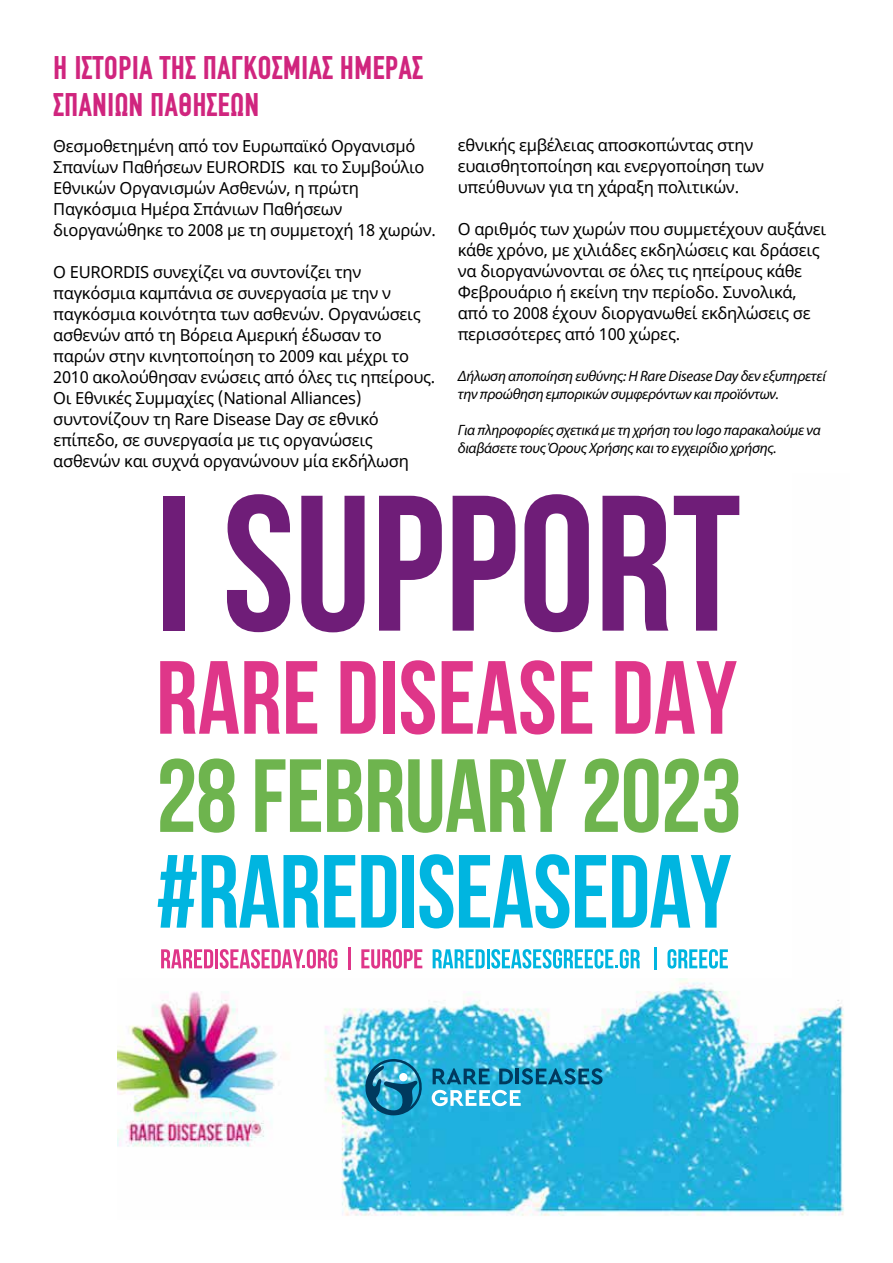
<style>
.page{position:relative;width:893px;height:1263px;background:#fff}
.page>*{position:absolute;margin:0;border:0;box-sizing:border-box;transform-origin:0 0}
.t1{font:700 33px/36.6px "PF Din Text Compressed";color:#d0257e}
.t2{font:16.5px/21px "Noto Sans";letter-spacing:-.02em;color:#000}
.t3{font:italic 15px/18px "Myriad Pro";letter-spacing:-.02em;color:#000}
</style>
<div class="page">
<img style="left:118px;top:978px;width:726px;height:238px">
<img style="left:363px;top:1059px;width:62px;height:61px">
<svg style="left:433px;top:1068px;width:57px;height:16px"></svg>
<svg style="left:499px;top:1068px;width:14px;height:16px"></svg>
<hr style="left:516px;top:1068px;width:3px;height:16px;background:#003a5e">
<svg style="left:521px;top:1068px;width:82px;height:16px"></svg>
<svg style="left:432px;top:1090px;width:89px;height:16px"></svg>
<svg style="left:161px;top:949px;width:52px;height:19px"></svg>
<hr style="left:215px;top:949px;width:3px;height:19px;background:#df3689">
<svg style="left:220px;top:949px;width:117px;height:19px"></svg>
<hr style="left:348px;top:947px;width:3px;height:23px;background:#df3689">
<svg style="left:361px;top:949px;width:61px;height:19px"></svg>
<svg style="left:433px;top:949px;width:52px;height:19px"></svg>
<hr style="left:487px;top:949px;width:3px;height:19px;background:#00b5e0">
<svg style="left:491px;top:949px;width:149px;height:19px"></svg>
<hr style="left:655px;top:947px;width:2px;height:23px;background:#00b5e0">
<svg style="left:667px;top:949px;width:61px;height:19px"></svg>
<div style="left:164px;top:496px;width:21px;height:135px;background:#6f1d78"></div>
<svg style="left:227px;top:494px;width:63px;height:138px"></svg>
<svg style="left:301px;top:496px;width:64px;height:136px"></svg>
<svg style="left:379px;top:496px;width:63px;height:135px"></svg>
<svg style="left:453px;top:496px;width:62px;height:135px"></svg>
<svg style="left:524px;top:494px;width:65px;height:138px"></svg>
<svg style="left:602px;top:496px;width:66px;height:135px"></svg>
<svg style="left:674px;top:496px;width:65px;height:135px"></svg>
<svg style="left:160px;top:661px;width:120px;height:73px"></svg>
<svg style="left:286px;top:661px;width:31px;height:73px"></svg>
<svg style="left:340px;top:661px;width:36px;height:73px"></svg>
<div style="left:383px;top:661px;width:11px;height:73px;background:#df3689"></div>
<svg style="left:401px;top:660px;width:34px;height:74px"></svg>
<svg style="left:442px;top:660px;width:112px;height:74px"></svg>
<svg style="left:561px;top:661px;width:31px;height:73px"></svg>
<svg style="left:615px;top:661px;width:122px;height:73px"></svg>
<svg style="left:160px;top:758px;width:74px;height:75px"></svg>
<svg style="left:255px;top:759px;width:66px;height:73px"></svg>
<svg style="left:327px;top:759px;width:35px;height:73px"></svg>
<svg style="left:368px;top:759px;width:198px;height:74px"></svg>
<svg style="left:585px;top:758px;width:73px;height:75px"></svg>
<svg style="left:665px;top:758px;width:73px;height:75px"></svg>
<svg style="left:158px;top:855px;width:197px;height:73px"></svg>
<svg style="left:361px;top:855px;width:35px;height:73px"></svg>
<div style="left:402px;top:855px;width:12px;height:73px;background:#00b5e0"></div>
<svg style="left:419px;top:854px;width:34px;height:74px"></svg>
<svg style="left:459px;top:854px;width:110px;height:74px"></svg>
<svg style="left:575px;top:855px;width:31px;height:73px"></svg>
<svg style="left:612px;top:855px;width:119px;height:73px"></svg>
<h1 class="t1" style="left:53px;top:49px;width:371px">Η ΙΣΤΟΡΙΑ ΤΗΣ ΠΑΓΚΟΣΜΙΑΣ ΗΜΕΡΑΣ<br>ΣΠΑΝΙΩΝ ΠΑΘΗΣΕΩΝ</h1>
<p class="t2" style="left:53px;top:136px;width:384px">Θεσμοθετημένη από τον Ευρωπαϊκό Οργανισμό Σπανίων Παθήσεων EURORDIS και το Συμβούλιο Εθνικών Οργανισμών Ασθενών, η πρώτη Παγκόσμια Ημέρα Σπάνιων Παθήσεων διοργανώθηκε το 2008 με τη συμμετοχή 18 χωρών.</p>
<p class="t2" style="left:53px;top:262px;width:384px">Ο EURORDIS συνεχίζει να συντονίζει την παγκόσμια καμπάνια σε συνεργασία με την ν παγκόσμια κοινότητα των ασθενών. Οργανώσεις ασθενών από τη Βόρεια Αμερική έδωσαν το παρών στην κινητοποίηση το 2009 και μέχρι το 2010 ακολούθησαν ενώσεις από όλες τις ηπείρους.<br>Οι Εθνικές Συμμαχίες (National Alliances) συντονίζουν τη Rare Disease Day σε εθνικό επίπεδο, σε συνεργασία με τις οργανώσεις ασθενών και συχνά οργανώνουν μία εκδήλωση</p>
<p class="t2" style="left:458px;top:135px;width:308px">εθνικής εμβέλειας αποσκοπώντας στην ευαισθητοποίηση και ενεργοποίηση των υπεύθυνων για τη χάραξη πολιτικών.</p>
<p class="t2" style="left:458px;top:219px;width:370px">Ο αριθμός των χωρών που συμμετέχουν αυξάνει κάθε χρόνο, με χιλιάδες εκδηλώσεις και δράσεις να διοργανώνονται σε όλες τις ηπείρους κάθε Φεβρουάριο ή εκείνη την περίοδο. Συνολικά, από το 2008 έχουν διοργανωθεί εκδηλώσεις σε περισσότερες από 100 χώρες.</p>
<p class="t3" style="left:458px;top:367px;width:369px">Δήλωση αποποίηση ευθύνης: Η Rare Disease Day δεν εξυπηρετεί την προώθηση εμπορικών συμφερόντων και προϊόντων.</p>
<p class="t3" style="left:458px;top:421px;width:364px">Για πληροφορίες σχετικά με τη χρήση του logo παρακαλούμε να διαβάσετε τους Όρους Χρήσης και το εγχειρίδιο χρήσης.</p>
</div>
